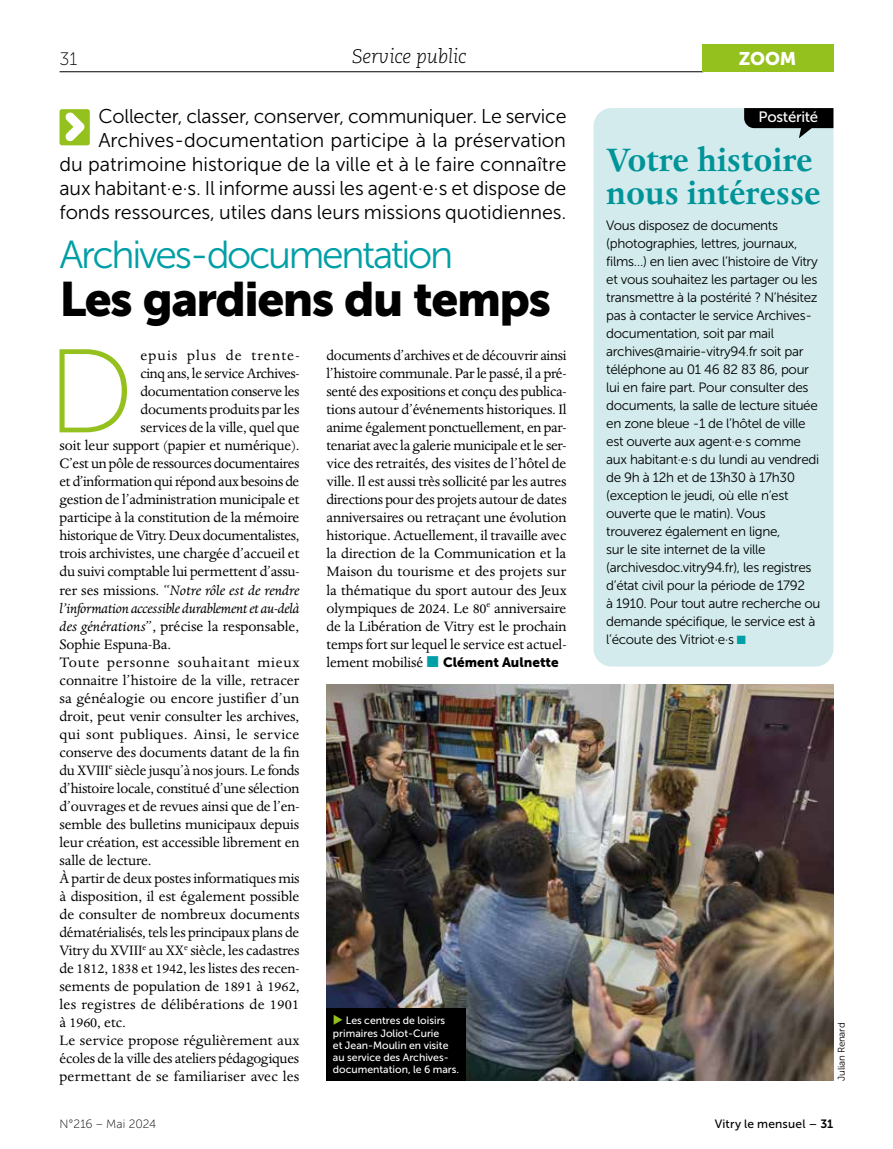
<style>
.page{position:relative;width:893px;height:1149px;background:#fff}
.page>*{position:absolute;margin:0;border:0;box-sizing:border-box;transform-origin:0 0}
.t1{font:118.65px "Museo Sans 100";color:#95c11f}
.t2{font:48px "Museo Sans 900";letter-spacing:-.035em;color:#000}
.t3{font:39px "Museo Sans 300";letter-spacing:-.06em;color:#009fa5}
.t4{font:700 37.5px/33px "Dante MT Pro";color:#009499}
.t5{font:19.8px/24px "Museo Sans 300";letter-spacing:-.005em;color:#000;text-align:right}
.t6{font:italic 300 19.5px "Caecilia LT Std";letter-spacing:-.005em;color:#000}
.t7{font:18.3px "Museo Sans 900";color:#fff}
.t8{font:18px "Museo Sans 100";color:#000}
.t9{font:15.75px/18px "Dante MT Pro";letter-spacing:-.01em;color:#000;text-align:justify}
.t10{font:italic 15.75px "Dante MT Pro";letter-spacing:-.02em;color:#000}
.t11{font:15.75px "Dante MT Pro";letter-spacing:.015em;color:#000}
.t12{font:15.75px "Dante MT Pro";letter-spacing:.01em;color:#000}
.t13{font:15.75px "Dante MT Pro";letter-spacing:.025em;color:#000}
.t14{font:15.75px "Dante MT Pro";letter-spacing:.045em;color:#000}
.t15{font:15.75px "Dante MT Pro";letter-spacing:.065em;color:#000}
.t16{font:15px "Museo Sans 500";letter-spacing:-.02em;color:#fff}
.t17{font:13.5px/18px "Museo Sans 300";letter-spacing:-.025em;color:#000}
.t18{font:13.5px "Museo Sans 900";color:#000}
.t19{font:12px "Museo Sans 500";letter-spacing:.015em;color:#000}
.t20{font:12px "Museo Sans 100";color:#000}
.t21{font:10.5px/12px "Museo Sans 500";color:#fff}
.t22{font:9.75px "Museo Sans 300";letter-spacing:-.02em;color:#000}
.s1{font-style:normal}
.s2{font-style:italic}
.s3{font-family:"Dante MT Pro";font-size:15.75px}
.s4{color:#009fa5}
.s5{color:#95c11f}
.s6{font-family:"Museo Sans 700"}
</style>
<div class="page">
<hr style="left:60px;top:71px;width:643px;height:1px;background:#000">
<div style="left:702px;top:45px;width:131px;height:27px;background:#95c11f"></div>
<div style="left:593px;top:108px;width:240px;height:558px;background:#d3ebed"></div>
<img style="left:326px;top:684px;width:507px;height:396px">
<svg style="left:60px;top:109px;width:30px;height:36px"></svg>
<svg style="left:744px;top:108px;width:89px;height:30px;background:#434b4b"></svg>
<div style="left:326px;top:1008px;width:140px;height:72px;background:#000"></div>
<p class="t8" style="left:60px;top:49px;width:19px">31</p>
<p class="t6" style="left:352px;top:45px;width:116px">Service public</p>
<p class="t7" style="left:739px;top:48px;width:59px">ZOOM</p>
<p class="t5" style="left:60px;top:104px;width:508px">Collecter, classer, conserver, communiquer. Le service Archives-documentation participe à la préservation<br>du patrimoine historique de la ville et à le faire connaître aux habitant·e·s. Il informe aussi les agent·e·s et dispose de fonds ressources, utiles dans leurs missions quotidiennes.</p>
<h3 class="t3" style="left:60px;top:233px;width:395px">Archives-documentation</h3>
<h2 class="t2" style="left:60px;top:272px;width:493px">Les gardiens du temps</h2>
<h1 class="t1" style="left:47px;top:328px;width:89px">D</h1>
<p class="t15" style="left:141px;top:346px;width:161px">epuis plus de trente-</p>
<p class="t9" style="left:141px;top:364px;width:161px">cinq ans, le service Archives-</p>
<p class="t9" style="left:141px;top:382px;width:160px">documentation conserve les</p>
<p class="t9" style="left:141px;top:400px;width:161px">documents produits par les</p>
<p class="t9" style="left:141px;top:418px;width:161px">services de la ville, quel que</p>
<p class="t9" style="left:60px;top:436px;width:241px">soit leur support (papier et numérique).</p>
<p class="t9" style="left:60px;top:454px;width:242px">C’est un pôle de ressources documentaires</p>
<p class="t9" style="left:60px;top:472px;width:241px">et d’information qui répond aux besoins de</p>
<p class="t9" style="left:60px;top:490px;width:242px">gestion de l’administration municipale et</p>
<p class="t9" style="left:60px;top:508px;width:241px">participe à la constitution de la mémoire</p>
<p class="t9" style="left:60px;top:526px;width:241px">historique de Vitry. Deux documentalistes,</p>
<p class="t9" style="left:60px;top:544px;width:241px">trois archivistes, une chargée d’accueil et</p>
<p class="t9" style="left:60px;top:562px;width:241px">du suivi comptable lui permettent d’assu-</p>
<p class="t10" style="left:60px;top:580px;width:242px"><span class="s1">rer ses missions. “</span>Notre rôle est de rendre</p>
<p class="t10" style="left:60px;top:598px;width:242px">l’information accessible durablement et au-delà</p>
<p class="t9" style="left:60px;top:616px;width:241px"><span class="s2">des générations</span>”, précise la responsable,</p>
<p class="t9" style="left:60px;top:634px;width:113px">Sophie Espuna-Ba.</p>
<p class="t14" style="left:60px;top:652px;width:242px">Toute personne souhaitant mieux</p>
<p class="t9" style="left:60px;top:670px;width:241px">connaitre l’histoire de la ville, retracer</p>
<p class="t9" style="left:60px;top:688px;width:241px">sa généalogie ou encore justifier d’un</p>
<p class="t9" style="left:60px;top:706px;width:241px">droit, peut venir consulter les archives,</p>
<p class="t13" style="left:60px;top:724px;width:241px">qui sont publiques. Ainsi, le service</p>
<p class="t9" style="left:60px;top:742px;width:241px">conserve des documents datant de la fin</p>
<p class="t9" style="left:60px;top:760px;width:241px">du XVIII<sup>e</sup> siècle jusqu’à nos jours. Le fonds</p>
<p class="t9" style="left:60px;top:778px;width:241px">d’histoire locale, constitué d’une sélection</p>
<p class="t9" style="left:60px;top:796px;width:241px">d’ouvrages et de revues ainsi que de l’en-</p>
<p class="t9" style="left:60px;top:814px;width:241px">semble des bulletins municipaux depuis</p>
<p class="t9" style="left:60px;top:832px;width:241px">leur création, est accessible librement en</p>
<p class="t9" style="left:60px;top:850px;width:94px">salle de lecture.</p>
<p class="t9" style="left:60px;top:868px;width:242px">À partir de deux postes informatiques mis</p>
<p class="t9" style="left:60px;top:886px;width:242px">à disposition, il est également possible</p>
<p class="t9" style="left:60px;top:904px;width:242px">de consulter de nombreux documents</p>
<p class="t9" style="left:60px;top:922px;width:241px">dématérialisés, tels les principaux plans de</p>
<p class="t9" style="left:60px;top:940px;width:241px">Vitry du XVIII<sup>e</sup> au XX<sup>e</sup> siècle, les cadastres</p>
<p class="t9" style="left:60px;top:958px;width:241px">de 1812, 1838 et 1942, les listes des recen-</p>
<p class="t9" style="left:60px;top:976px;width:242px">sements de population de 1891 à 1962,</p>
<p class="t11" style="left:60px;top:994px;width:241px">les registres de délibérations de 1901</p>
<p class="t9" style="left:60px;top:1012px;width:68px">à 1960, etc.</p>
<p class="t9" style="left:60px;top:1030px;width:242px">Le service propose régulièrement aux</p>
<p class="t9" style="left:60px;top:1048px;width:241px">écoles de la ville des ateliers pédagogiques</p>
<p class="t12" style="left:60px;top:1066px;width:241px">permettant de se familiariser avec les</p>
<p class="t9" style="left:326px;top:346px;width:242px">documents d’archives et de découvrir ainsi l’histoire communale. Par le passé, il a pré&shy;senté des expositions et conçu des publica&shy;tions autour d’événements historiques. Il anime également ponctuellement, en par&shy;tenariat avec la galerie municipale et le ser&shy;vice des retraités, des visites de l’hôtel de ville. Il est aussi très sollicité par les autres directions pour des projets autour de dates anniversaires ou retraçant une évolution historique. Actuellement, il travaille avec la direction de la Communication et la Maison du tourisme et des projets sur la thématique du sport autour des Jeux olympiques de 2024. Le 80<sup>e</sup> anniversaire de la Libération de Vitry est le prochain temps fort sur lequel le service est actuel-</p>
<p class="t18" style="left:326px;top:654px;width:234px"><span class="s3">lement mobilisé</span> <span class="s4">■</span> Clément Aulnette</p>
<p class="t21" style="left:333px;top:1014px;width:128px"><span class="s5">◆</span> Les centres de loisirs primaires Joliot-Curie<br>et Jean-Moulin en visite au service des Archives&shy;documentation, le 6 mars.</p>
<p class="t16" style="left:759px;top:108px;width:61px">Postérité</p>
<h3 class="t4" style="left:606px;top:143px;width:216px">Votre histoire nous intéresse</h3>
<p class="t17" style="left:606px;top:216px;width:216px">Vous disposez de documents (photographies, lettres, journaux, films…) en lien avec l’histoire de Vitry et vous souhaitez les partager ou les transmettre à la postérité ? N’hésitez pas à contacter le service Archives&shy;documentation, soit par mail archives@mairie-vitry94.fr soit par téléphone au 01 46 82 83 86, pour lui en faire part. Pour consulter des documents, la salle de lecture située en zone bleue -1 de l’hôtel de ville est ouverte aux agent·e·s comme aux habitant·e·s du lundi au vendredi de 9h à 12h et de 13h30 à 17h30 (exception le jeudi, où elle n’est ouverte que le matin). Vous trouverez également en ligne,<br>sur le site internet de la ville (archivesdoc.vitry94.fr), les registres d’état civil pour la période de 1792<br>à 1910. Pour tout autre recherche ou demande spécifique, le service est à l’écoute des Vitriot·e·s <span class="s4">■</span></p>
<p class="t22" style="left:836px;top:1080px;width:60px;rotate:-90deg">Julian Renard</p>
<p class="t20" style="left:60px;top:1116px;width:98px">N°216 – Mai 2024</p>
<p class="t19" style="left:715px;top:1116px;width:120px">Vitry le mensuel – <span class="s6">31</span></p>
</div>
